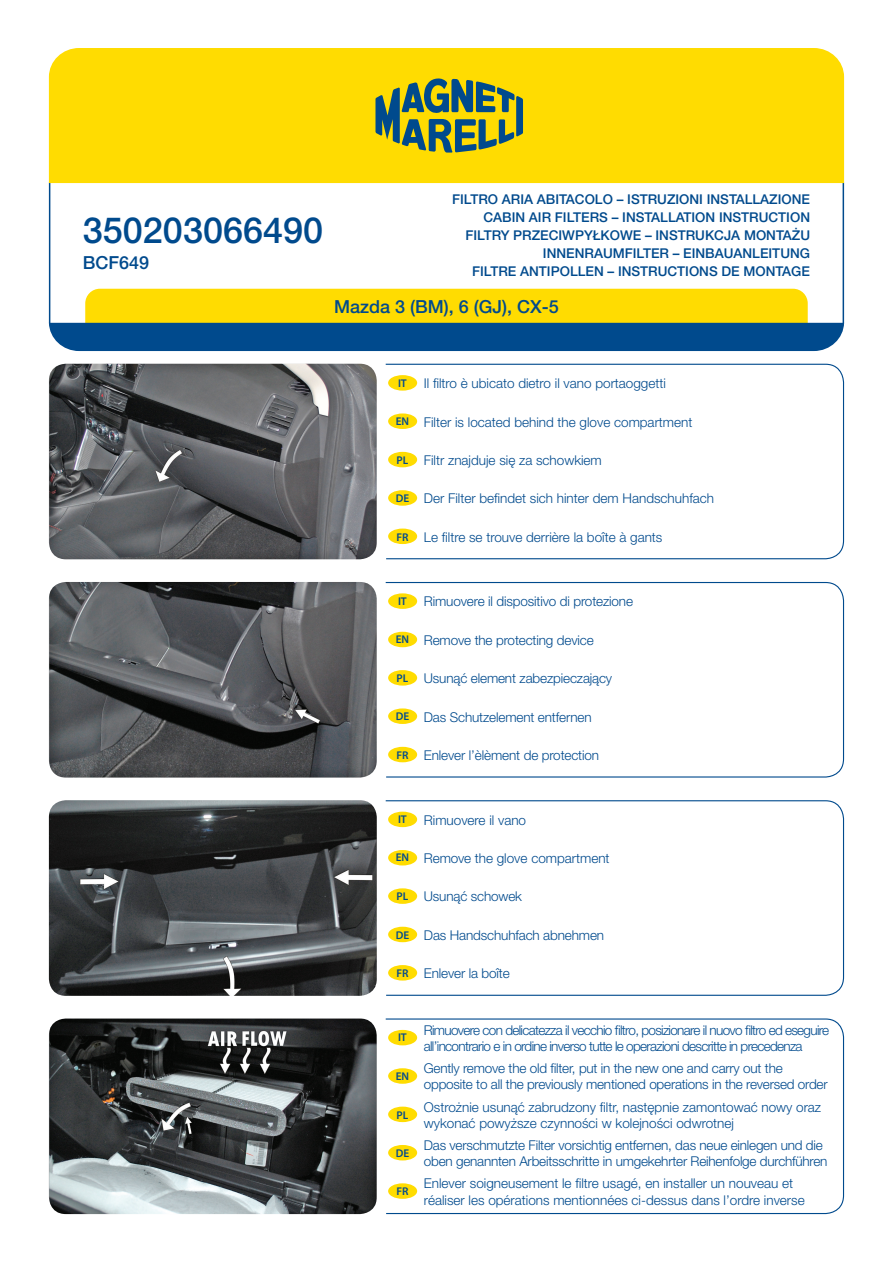
<style>
.page{position:relative;width:893px;height:1263px;background:#fff}
.page>*{position:absolute;margin:0;border:0;box-sizing:border-box;transform-origin:0 0}
.t1{font:500 36px "Helvetica Neue LT Pro";color:#004a8d}
.t2{font:500 18px "Helvetica Neue LT Pro";color:#004a8d}
.t3{font:300 13.5px/16.2px "Helvetica Neue Pl";letter-spacing:-.01em;color:#004a8d}
.t4{font:500 13.5px/18px "Helvetica Neue LT Pro";color:#004a8d}
.t5{font:300 13.5px/16.2px "Helvetica Neue Pl";letter-spacing:-.05em;color:#004a8d}
.t6{font:600 11.25px "Myriad Pro";color:#004a8d}
.s1{font-family:"Myriad Pro";font-weight:600;font-size:11.25px}
</style>
<div class="page">
<svg style="left:385px;top:363px;width:460px;height:197px"></svg>
<svg style="left:385px;top:581px;width:460px;height:197px"></svg>
<svg style="left:385px;top:800px;width:460px;height:196px"></svg>
<svg style="left:385px;top:1018px;width:460px;height:196px"></svg>
<svg style="left:49px;top:289px;width:795px;height:62px;background:#8c9c4e"></svg>
<hr style="left:49px;top:183px;width:1px;height:140px;background:#004a8d">
<hr style="left:843px;top:183px;width:1px;height:140px;background:#004a8d">
<div style="left:49px;top:48px;width:795px;height:135px;background:#ffdc01"></div>
<svg style="left:375px;top:78px;width:148px;height:75px;background:#879742"></svg>
<img style="left:49px;top:364px;width:328px;height:195px">
<img style="left:49px;top:582px;width:328px;height:195px">
<img style="left:49px;top:800px;width:328px;height:196px">
<img style="left:49px;top:1018px;width:328px;height:196px">
<div style="left:388px;top:375px;width:29px;height:16px;background:#ffdc01;border-radius:50%"></div>
<div style="left:388px;top:413px;width:29px;height:16px;background:#ffdc01;border-radius:50%"></div>
<div style="left:388px;top:452px;width:29px;height:15px;background:#ffdc01;border-radius:50%"></div>
<div style="left:388px;top:490px;width:29px;height:16px;background:#ffdc01;border-radius:50%"></div>
<div style="left:388px;top:528px;width:29px;height:16px;background:#ffdc01;border-radius:50%"></div>
<div style="left:388px;top:593px;width:29px;height:16px;background:#ffdc01;border-radius:50%"></div>
<div style="left:388px;top:632px;width:29px;height:15px;background:#ffdc01;border-radius:50%"></div>
<div style="left:388px;top:670px;width:29px;height:16px;background:#ffdc01;border-radius:50%"></div>
<div style="left:388px;top:708px;width:29px;height:16px;background:#ffdc01;border-radius:50%"></div>
<div style="left:388px;top:747px;width:29px;height:15px;background:#ffdc01;border-radius:50%"></div>
<div style="left:388px;top:812px;width:29px;height:15px;background:#ffdc01;border-radius:50%"></div>
<div style="left:388px;top:850px;width:29px;height:15px;background:#ffdc01;border-radius:50%"></div>
<div style="left:388px;top:888px;width:29px;height:16px;background:#ffdc01;border-radius:50%"></div>
<div style="left:388px;top:927px;width:29px;height:15px;background:#ffdc01;border-radius:50%"></div>
<div style="left:388px;top:965px;width:29px;height:15px;background:#ffdc01;border-radius:50%"></div>
<div style="left:388px;top:1030px;width:29px;height:15px;background:#ffdc01;border-radius:50%"></div>
<div style="left:388px;top:1068px;width:29px;height:16px;background:#ffdc01;border-radius:50%"></div>
<div style="left:388px;top:1106px;width:29px;height:16px;background:#ffdc01;border-radius:50%"></div>
<div style="left:388px;top:1145px;width:29px;height:15px;background:#ffdc01;border-radius:50%"></div>
<div style="left:388px;top:1183px;width:29px;height:16px;background:#ffdc01;border-radius:50%"></div>
<h1 class="t1" style="left:83px;top:209px;width:242px">350203066490</h1>
<h2 class="t2" style="left:83px;top:252px;width:68px">BC F649</h2>
<p class="t4" style="left:483px;top:190px;width:328px;text-indent:-31px">FILTRO ARIA ABITACOLO – ISTRUZIONI INSTALLAZIONE<br>CABIN</p>
<p class="t4" style="left:529px;top:208px;width:9px">AIR</p>
<p class="t4" style="left:555px;top:208px;width:17px">FILTERS</p>
<p class="t4" style="left:612px;top:208px;width:200px">– INSTALLATION INSTRUCTION</p>
<p class="t4" style="left:465px;top:226px;width:16px">FILTR</p>
<p class="t4" style="left:501px;top:226px;width:31px">Y PRZECI</p>
<p class="t4" style="left:562px;top:226px;width:249px">WPYŁKOWE – INSTRUKCJA MONTAŻU</p>
<p class="t4" style="left:543px;top:244px;width:10px">INNENRAUM</p>
<p class="t4" style="left:625px;top:244px;width:16px">FILTER</p>
<p class="t4" style="left:673px;top:244px;width:139px">– EINBAUANLEITUNG</p>
<p class="t4" style="left:472px;top:262px;width:16px">FILTRE</p>
<p class="t4" style="left:520px;top:262px;width:9px">ANTI</p>
<p class="t4" style="left:551px;top:262px;width:19px">POLLEN</p>
<p class="t4" style="left:607px;top:262px;width:203px">– INSTRUCTIONS DE MONTAGE</p>
<h2 class="t2" style="left:334px;top:296px;width:226px">MAZDA 3 (BM), 6 (GJ), CX-5</h2>
<p class="t6" style="left:398px;top:376px;width:10px">IT</p>
<p class="t3" style="left:424px;top:375px;width:244px">Il filtro è ubicato dietro il vano portaoggetti</p>
<p class="t3" style="left:396px;top:413px;width:298px"><span class="s1">EN</span> Filter is located behind the glove compartment</p>
<p class="t3" style="left:396px;top:452px;width:207px"><span class="s1">PL</span> Filtr znajduje się za schowkiem</p>
<p class="t3" style="left:396px;top:490px;width:320px"><span class="s1">DE</span> Der Filter befindet sich hinter dem Handschuhfach</p>
<p class="t3" style="left:396px;top:528px;width:268px"><span class="s1">FR</span> Le filtre se trouve derrière la boîte à gants</p>
<p class="t6" style="left:398px;top:594px;width:10px">IT</p>
<p class="t3" style="left:424px;top:593px;width:211px">Rimuovere il dispositivo di protezione</p>
<p class="t3" style="left:396px;top:632px;width:200px"><span class="s1">EN</span> Remove the protecting device</p>
<p class="t3" style="left:396px;top:670px;width:217px"><span class="s1">PL</span> Usunąć element zabezpieczający</p>
<p class="t3" style="left:396px;top:708px;width:197px"><span class="s1">DE</span> Das Schutzelement entfernen</p>
<p class="t3" style="left:396px;top:747px;width:204px"><span class="s1">FR</span> Enlever l’èlèment de protection</p>
<p class="t6" style="left:398px;top:812px;width:10px">IT</p>
<p class="t3" style="left:424px;top:811px;width:104px">Rimuovere il vano</p>
<p class="t3" style="left:396px;top:850px;width:215px"><span class="s1">EN</span> Remove the glove compartment</p>
<p class="t3" style="left:396px;top:888px;width:127px"><span class="s1">PL</span> Usunąć schowek</p>
<p class="t3" style="left:396px;top:926px;width:210px"><span class="s1">DE</span> Das Handschuhfach abnehmen</p>
<p class="t3" style="left:396px;top:965px;width:115px"><span class="s1">FR</span> Enlever la boîte</p>
<p class="t6" style="left:398px;top:1030px;width:10px">IT</p>
<p class="t5" style="left:424px;top:1022px;width:407px">Rimuovere con delicatezza il vecchio filtro, posizionare il nuovo filtro ed eseguire all’incontrario e in ordine inverso tutte le operazioni descritte in precedenza</p>
<p class="t6" style="left:396px;top:1069px;width:15px">EN</p>
<p class="t3" style="left:424px;top:1060px;width:405px">Gently remove the old filter, put in the new one and carry out the opposite to all the previously mentioned operations in the reversed order</p>
<p class="t6" style="left:396px;top:1108px;width:13px">PL</p>
<p class="t3" style="left:424px;top:1098px;width:399px">Ostrożnie usunąć zabrudzony filtr, następnie zamontować nowy oraz wykonać powyższe czynności w kolejności odwrotnej</p>
<p class="t6" style="left:396px;top:1146px;width:15px">DE</p>
<p class="t3" style="left:424px;top:1137px;width:405px">Das verschmutzte Filter vorsichtig entfernen, das neue einlegen und die oben genannten Arbeitsschritte in umgekehrter Reihenfolge durchführen</p>
<p class="t6" style="left:396px;top:1184px;width:14px">FR</p>
<p class="t3" style="left:424px;top:1175px;width:382px">Enlever soigneusement le filtre usagé, en installer un nouveau et réaliser les opérations mentionnées ci-dessus dans l’ordre inverse</p>
</div>
